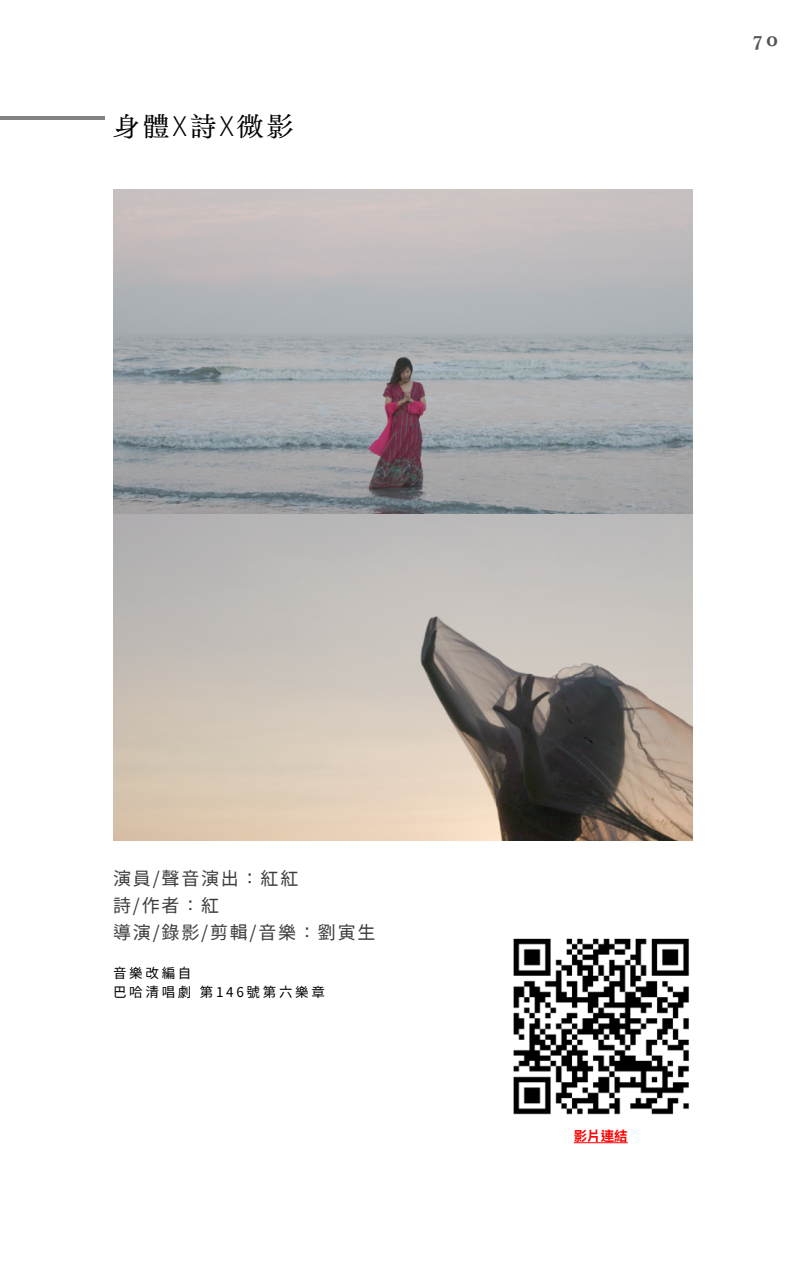
<style>
.page{position:relative;width:808px;height:1263px;background:#fff}
.page>*{position:absolute;margin:0;border:0;box-sizing:border-box;transform-origin:0 0}
.t1{font:27px "Ku Mincho";color:#000}
.t2{font:700 21px "Athelas";color:#555453}
.t3{font:18px/27px "Taipei Sans TC Beta";letter-spacing:.1em;color:#3c3c3b}
.t4{font:13.5px/19.5px "Taipei Sans TC Beta";letter-spacing:.2em;color:#000}
.t5{font:700 13.5px "Noto Sans Hant";color:#f00}
.s1{font-family:"Noto Sans Hant";font-weight:300}
</style>
<div class="page">
<hr style="left:0;top:117px;width:105px;height:3px;background:#838382">
<img style="left:113px;top:189px;width:579px;height:652px">
<img style="left:513px;top:938px;width:176px;height:177px">
<hr style="left:574px;top:1142px;width:54px;height:1px;background:#f00">
<h1 class="t1" style="left:113px;top:107px;width:182px">身體<span class="s1">X</span>詩<span class="s1">X</span>微影</h1>
<p class="t2" style="left:753px;top:22px;width:26px">70</p>
<p class="t3" style="left:113px;top:865px;width:264px">演員/聲音演出：紅紅<br>詩/作者：紅<br>導演/錄影/剪輯/音樂：劉寅生</p>
<p class="t4" style="left:113px;top:963px;width:213px">音樂改編自<br>巴哈清唱劇 第146號第六樂章</p>
<p class="t5" style="left:574px;top:1128px;width:55px">影片連結</p>
</div>
